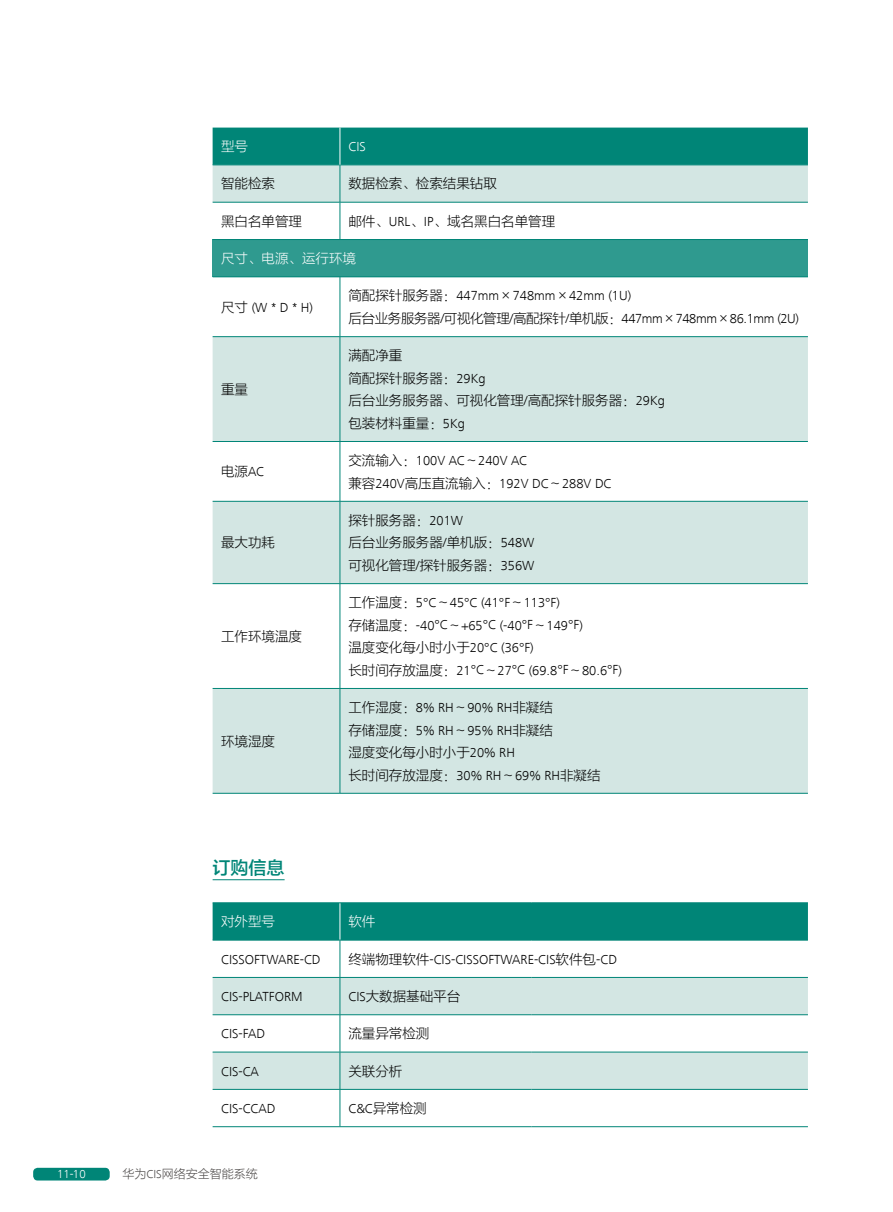
<style>
.page{position:relative;width:893px;height:1212px;background:#fff}
.page>*{position:absolute;margin:0;border:0;box-sizing:border-box;transform-origin:0 0}
.t1{font:18px "FZLTZHK GBK1 0";color:#008577}
.t2{font:300 13.5px/22.5px "Frutiger Next LT";color:#000}
.t3{font:13.5px/22.5px "FZLTXHK GBK1 0";color:#000}
.t4{font:13.5px "FZLTXHK GBK1 0";color:#fff}
.t5{font:300 13.5px "Frutiger Next LT";color:#fff}
.t6{font:12px "FZLTXHK GBK1 0";color:#4c4948}
.t7{font:300 12px "Frutiger Next LT";color:#fff}
.s1{font-family:"Frutiger Next LT";font-weight:300}
.s2{font-family:"FZLTXHK GBK1 0";font-weight:400}
</style>
<div class="page">
<div style="left:33px;top:1168px;width:77px;height:12px;background:#008577;border-radius:4px"></div>
<div style="left:213px;top:128px;width:595px;height:37px;background:#008577"></div>
<svg style="left:213px;top:166px;width:595px;height:627px;fill:#d3e6e3"></svg>
<div style="left:213px;top:239px;width:595px;height:38px;background:#2f9a8f"></div>
<hr style="left:213px;top:165px;width:127px;height:1px;background:#008577">
<hr style="left:340px;top:165px;width:468px;height:1px;background:#008577">
<hr style="left:340px;top:165px;width:1px;height:37px;background:#008577">
<hr style="left:213px;top:202px;width:127px;height:1px;background:#008577">
<hr style="left:340px;top:202px;width:468px;height:1px;background:#008577">
<hr style="left:340px;top:202px;width:1px;height:37px;background:#008577">
<hr style="left:213px;top:239px;width:127px;height:1px;background:#008577">
<hr style="left:340px;top:239px;width:468px;height:1px;background:#008577">
<hr style="left:213px;top:277px;width:127px;height:1px;background:#008577">
<hr style="left:340px;top:277px;width:468px;height:1px;background:#008577">
<hr style="left:340px;top:277px;width:1px;height:59px;background:#008577">
<hr style="left:213px;top:336px;width:127px;height:1px;background:#008577">
<hr style="left:340px;top:336px;width:468px;height:1px;background:#008577">
<hr style="left:340px;top:337px;width:1px;height:104px;background:#008577">
<hr style="left:213px;top:441px;width:127px;height:1px;background:#008577">
<hr style="left:340px;top:441px;width:468px;height:1px;background:#008577">
<hr style="left:340px;top:442px;width:1px;height:59px;background:#008577">
<hr style="left:213px;top:501px;width:127px;height:1px;background:#008577">
<hr style="left:340px;top:501px;width:468px;height:1px;background:#008577">
<hr style="left:340px;top:501px;width:1px;height:82px;background:#008577">
<hr style="left:213px;top:583px;width:127px;height:1px;background:#008577">
<hr style="left:340px;top:583px;width:468px;height:1px;background:#008577">
<hr style="left:340px;top:584px;width:1px;height:104px;background:#008577">
<hr style="left:213px;top:688px;width:127px;height:1px;background:#008577">
<hr style="left:340px;top:688px;width:468px;height:1px;background:#008577">
<hr style="left:340px;top:689px;width:1px;height:104px;background:#008577">
<hr style="left:213px;top:793px;width:127px;height:1px;background:#008577">
<hr style="left:340px;top:793px;width:468px;height:1px;background:#008577">
<hr style="left:340px;top:128px;width:1px;height:37px;background:#fff">
<hr style="left:213px;top:879px;width:72px;height:1px;background:#008577">
<div style="left:213px;top:903px;width:595px;height:37px;background:#008577"></div>
<svg style="left:213px;top:978px;width:595px;height:111px;fill:#d3e6e3"></svg>
<hr style="left:340px;top:903px;width:1px;height:37px;background:#fff">
<hr style="left:213px;top:902px;width:127px;height:1px;background:#008577">
<hr style="left:340px;top:902px;width:191px;height:1px;background:#008577">
<hr style="left:531px;top:902px;width:277px;height:1px;background:#008577">
<hr style="left:213px;top:940px;width:127px;height:1px;background:#008577">
<hr style="left:340px;top:940px;width:191px;height:1px;background:#008577">
<hr style="left:340px;top:940px;width:1px;height:37px;background:#008577">
<hr style="left:531px;top:940px;width:277px;height:1px;background:#008577">
<hr style="left:213px;top:977px;width:127px;height:1px;background:#008577">
<hr style="left:340px;top:977px;width:191px;height:1px;background:#008577">
<hr style="left:340px;top:978px;width:1px;height:36px;background:#008577">
<hr style="left:531px;top:977px;width:277px;height:1px;background:#008577">
<hr style="left:213px;top:1014px;width:127px;height:1px;background:#008577">
<hr style="left:340px;top:1014px;width:191px;height:1px;background:#008577">
<hr style="left:340px;top:1015px;width:1px;height:37px;background:#008577">
<hr style="left:531px;top:1014px;width:277px;height:1px;background:#008577">
<hr style="left:213px;top:1052px;width:127px;height:1px;background:#008577">
<hr style="left:340px;top:1052px;width:191px;height:1px;background:#008577">
<hr style="left:340px;top:1052px;width:1px;height:37px;background:#008577">
<hr style="left:531px;top:1052px;width:277px;height:1px;background:#008577">
<hr style="left:213px;top:1089px;width:127px;height:1px;background:#008577">
<hr style="left:340px;top:1089px;width:191px;height:1px;background:#008577">
<hr style="left:340px;top:1089px;width:1px;height:37px;background:#008577">
<hr style="left:531px;top:1089px;width:277px;height:1px;background:#008577">
<hr style="left:213px;top:1126px;width:127px;height:1px;background:#008577">
<hr style="left:340px;top:1126px;width:191px;height:1px;background:#008577">
<hr style="left:531px;top:1126px;width:277px;height:1px;background:#008577">
<p class="t4" style="left:221px;top:139px;width:28px">型号</p>
<p class="t5" style="left:348px;top:139px;width:19px">CIS</p>
<p class="t3" style="left:221px;top:173px;width:55px">智能检索</p>
<p class="t3" style="left:348px;top:173px;width:150px">数据检索、检索结果钻取</p>
<p class="t3" style="left:221px;top:210px;width:82px">黑白名单管理</p>
<p class="t3" style="left:348px;top:210px;width:208px">邮件、<span class="s1">URL</span>、<span class="s1">IP</span>、域名黑白名单管理</p>
<p class="t4" style="left:221px;top:251px;width:136px">尺寸、电源、运行环境</p>
<p class="t2" style="left:221px;top:296px;width:93px"><span class="s2">尺寸</span> (W * D * H)</p>
<p class="t2" style="left:348px;top:285px;width:452px"><span class="s2">简配探针服务器：</span>447mm<span class="s2">×</span>748mm<span class="s2">×</span>42mm (1U)<br><span class="s2">后台业务服务器</span>/<span class="s2">可视化管理</span>/<span class="s2">高配探针</span>/<span class="s2">单机版：</span>447mm<span class="s2">×</span>748mm<span class="s2">×</span>86.1mm (2U)</p>
<p class="t3" style="left:221px;top:378px;width:28px">重量</p>
<p class="t3" style="left:348px;top:345px;width:318px">满配净重<br>简配探针服务器：<span class="s1">29Kg<br></span>后台业务服务器、可视化管理<span class="s1">/</span>高配探针服务器：<span class="s1">29Kg</span>包装材料重量：<span class="s1">5Kg</span></p>
<p class="t3" style="left:221px;top:461px;width:44px">电源<span class="s1">AC</span></p>
<p class="t2" style="left:348px;top:449px;width:265px"><span class="s2">交流输入：</span>100V AC<span class="s2">～</span>240V AC<br><span class="s2">兼容</span>240V<span class="s2">高压直流输入：</span>192V DC<span class="s2">～</span>288V DC</p>
<p class="t3" style="left:221px;top:532px;width:55px">最大功耗</p>
<p class="t3" style="left:221px;top:625px;width:82px">工作环境温度</p>
<p class="t3" style="left:221px;top:730px;width:55px">环境湿度</p>
<p class="t3" style="left:348px;top:509px;width:187px">探针服务器：<span class="s1">201W<br></span>后台业务服务器<span class="s1">/</span>单机版：<span class="s1">548W</span>可视化管理<span class="s1">/</span>探针服务器：<span class="s1">356W</span></p>
<p class="t2" style="left:348px;top:591px;width:275px"><span class="s2">工作温度：</span>5°C<span class="s2">～</span>45°C (41°F<span class="s2">～</span>113°F)<br><span class="s2">存储温度：</span>-40°C<span class="s2">～</span>+65°C (-40°F<span class="s2">～</span>149°F)<br><span class="s2">温度变化每小时小于</span>20°C (36°F)<br><span class="s2">长时间存放温度：</span>21°C<span class="s2">～</span>27°C (69.8°F<span class="s2">～</span>80.6°F)</p>
<p class="t3" style="left:348px;top:696px;width:254px">工作湿度：<span class="s1">8% RH</span>～<span class="s1">90% RH</span>非凝结<br>存储湿度：<span class="s1">5% RH</span>～<span class="s1">95% RH</span>非凝结<br>湿度变化每小时小于<span class="s1">20% RH<br></span>长时间存放湿度：<span class="s1">30% RH</span>～<span class="s1">69% RH</span>非凝结</p>
<h1 class="t1" style="left:213px;top:858px;width:73px">订购信息</h1>
<p class="t4" style="left:221px;top:914px;width:55px">对外型号</p>
<p class="t4" style="left:348px;top:914px;width:28px">软件</p>
<p class="t2" style="left:221px;top:948px;width:101px">CISSOFTWARE-CD</p>
<p class="t2" style="left:348px;top:948px;width:270px"><span class="s2">终端物理软件</span>-CIS-CISSOFTWARE-CIS<span class="s2">软件包</span>-CD</p>
<p class="t2" style="left:221px;top:985px;width:83px">CIS-PLATFORM</p>
<p class="t3" style="left:348px;top:985px;width:113px"><span class="s1">CIS</span>大数据基础平台</p>
<p class="t2" style="left:221px;top:1022px;width:45px">CIS-FAD</p>
<p class="t3" style="left:348px;top:1023px;width:82px">流量异常检测</p>
<p class="t2" style="left:221px;top:1060px;width:39px">CIS-CA</p>
<p class="t3" style="left:348px;top:1060px;width:55px">关联分析</p>
<p class="t2" style="left:221px;top:1097px;width:56px">CIS-CCAD</p>
<p class="t3" style="left:348px;top:1097px;width:80px"><span class="s1">C&amp;C</span>异常检测</p>
<p class="t7" style="left:57px;top:1168px;width:30px">11-10</p>
<p class="t6" style="left:122px;top:1168px;width:137px">华为<span class="s1">CIS</span>网络安全智能系统</p>
</div>
